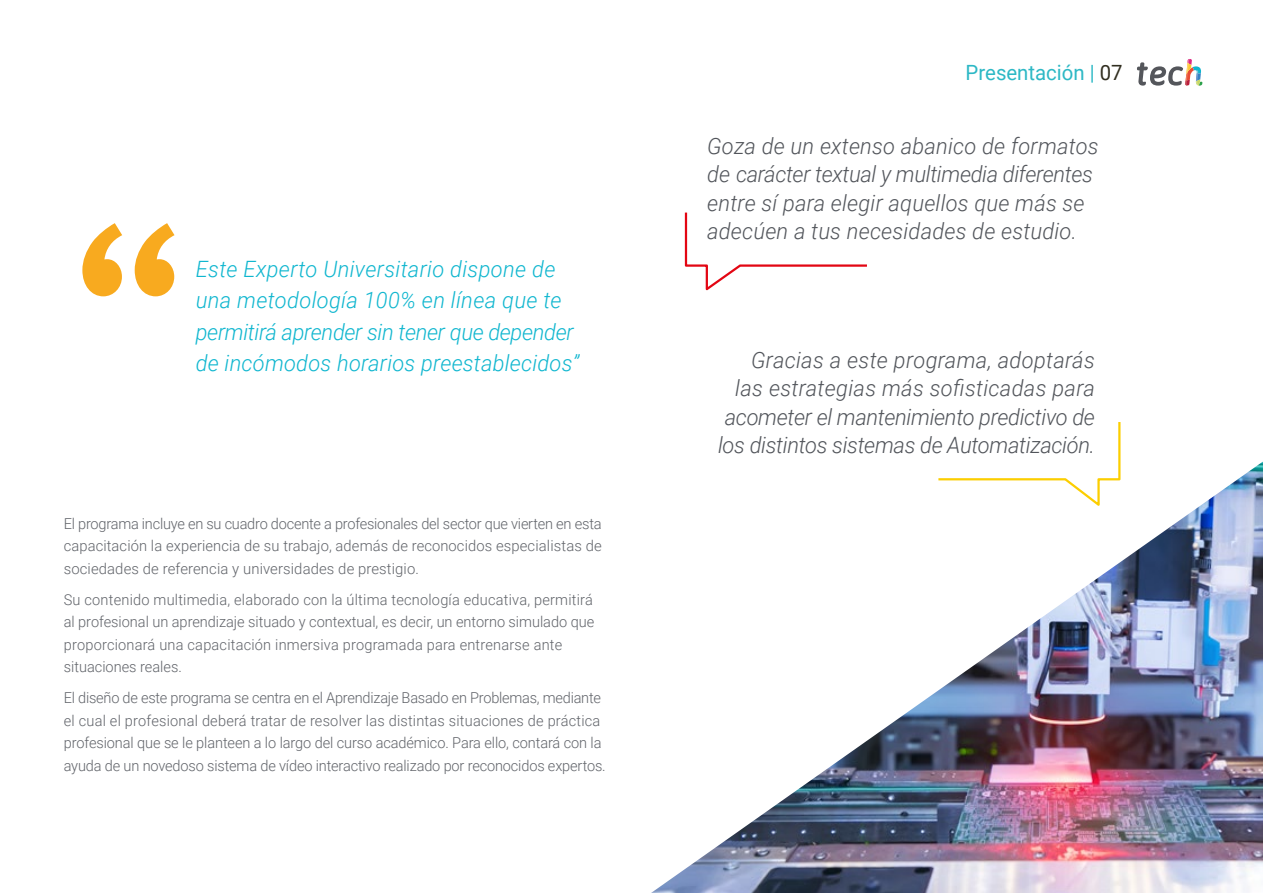
<style>
.page{position:relative;width:1263px;height:893px;background:#fff}
.page>*{position:absolute;margin:0;border:0;box-sizing:border-box;transform-origin:0 0}
.t1{font:italic 300 22.5px/28.5px "Roboto";letter-spacing:-.015em;color:#52555b;text-align:right}
.t2{font:italic 300 22.5px/28.5px "Roboto";letter-spacing:.01em;color:#52555b}
.t3{font:italic 300 22.5px/31.5px "Roboto";letter-spacing:.01em;color:#0fb6cf}
.t4{font:21px "Roboto";color:#2db8c5}
.t5{font:300 15px/22.5px "Roboto";color:#61646a}
.s1{color:#312e20}
</style>
<div class="page">
<svg style="left:82px;top:223px;width:93px;height:73px"></svg>
<img style="left:651px;top:461px;width:612px;height:432px">
<svg style="left:1137px;top:59px;width:65px;height:27px"></svg>
<svg style="left:936px;top:422px;width:186px;height:87px"></svg>
<svg style="left:684px;top:212px;width:183px;height:79px"></svg>
<h1 class="t3" style="left:196px;top:252px;width:385px">Este Experto Universitario dispone de una metodología 100% en línea que te permitirá aprender sin tener que depender de incómodos horarios preestablecidos”</h1>
<p class="t5" style="left:64px;top:512px;width:539px;text-align:justify">El programa incluye en su cuadro docente a profesionales del sector que vierten en esta capacitación la experiencia de su trabajo, además de reconocidos especialistas de sociedades de referencia y universidades de prestigio.</p>
<p class="t5" style="left:64px;top:588px;width:532px">Su contenido multimedia, elaborado con la última tecnología educativa, permitirá al profesional un aprendizaje situado y contextual, es decir, un entorno simulado que proporcionará una capacitación inmersiva programada para entrenarse ante situaciones reales.</p>
<p class="t5" style="left:64px;top:686px;width:543px">El diseño de este programa se centra en el Aprendizaje Basado en Problemas, mediante el cual el profesional deberá tratar de resolver las distintas situaciones de práctica profesional que se le planteen a lo largo del curso académico. Para ello, contará con la ayuda de un novedoso sistema de vídeo interactivo realizado por reconocidos expertos.</p>
<h2 class="t4" style="left:966px;top:57px;width:159px">Presentación | <span class="s1">07</span></h2>
<h1 class="t2" style="left:707px;top:131px;width:393px">Goza de un extenso abanico de formatos de carácter textual y multimedia diferentes entre sí para elegir aquellos que más se adecúen a tus necesidades de estudio.</h1>
<h1 class="t1" style="left:718px;top:345px;width:378px">Gracias a este programa, adoptarás las estrategias más sofisticadas para acometer el mantenimiento predictivo de los distintos sistemas de Automatización.</h1>
</div>
